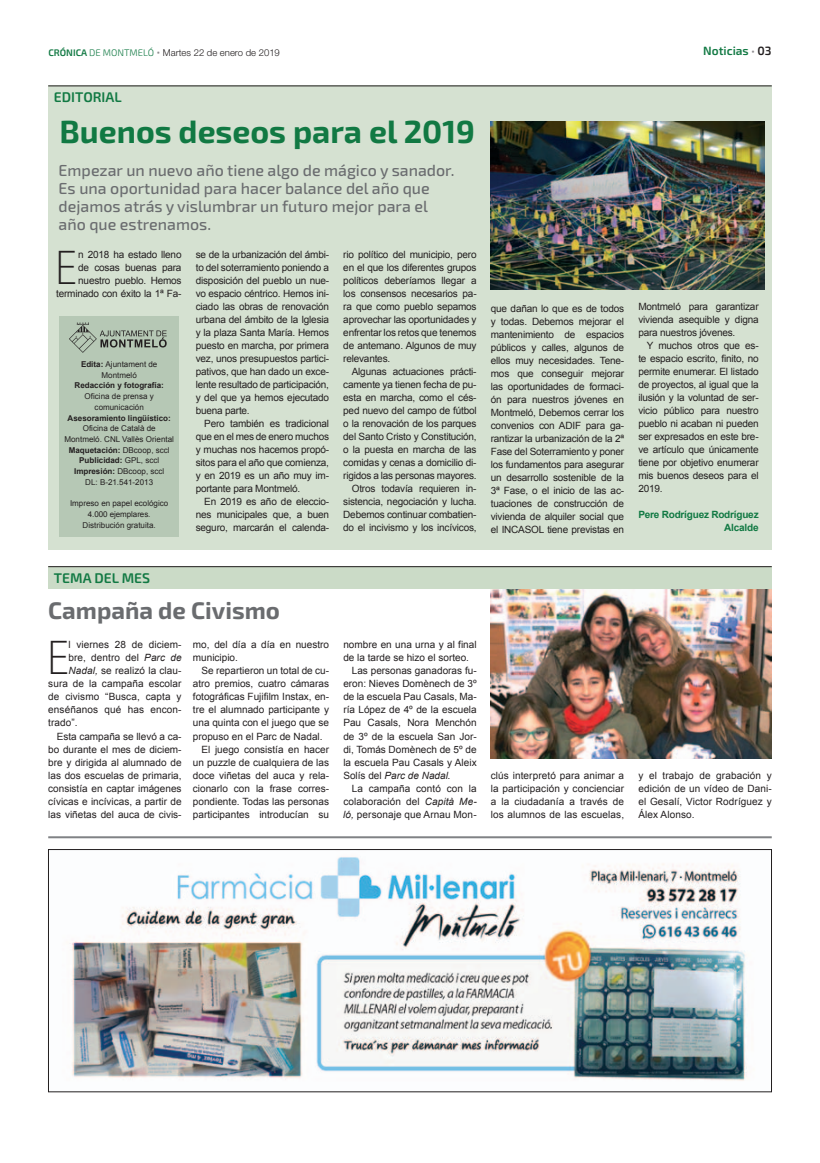
<style>
.page{position:relative;width:820px;height:1163px;background:#fff}
.page>*{position:absolute;margin:0;border:0;box-sizing:border-box;transform-origin:0 0}
.t1{font:100 condensed 46.4px "Helvetica Neue";color:#231f20}
.t2{font:700 32px "Exo 2";color:#117943}
.t3{font:700 24px "Exo 2";color:#6a6c6f}
.t4{font:500 16px/18px "Exo 2";color:#6a6c6f}
.t5{font:600 14px "Exo 2";color:#117943}
.t6{font:600 12px "Exo 2";color:#117943}
.t7{font:10px/13px "Arial";color:#231f20;text-align:justify}
.t8{font:10px/13px "Arial";letter-spacing:-.02em;color:#231f20;text-align:right}
.t9{font:700 10px/13px "Arial";letter-spacing:-.02em;color:#117943;text-align:right}
.t10{font:italic 10px "Arial";color:#231f20}
.t11{font:300 9.5px "Helvetica Neue";color:#231f20}
.t12{font:8px/10.7px "Arial";color:#231f20;text-align:center}
.t13{font:700 8px "Arial";color:#231f20}
.s1{font-family:"Exo 2";font-weight:600;color:#117943}
.s2{font-family:"Exo 2";color:#117943}
.s3{font-family:"Exo 2";font-weight:700;font-size:13px;color:#8d8b8e}
.s4{font-weight:700;font-size:13px;color:#8d8b8e}
.s5{color:#231f20}
.s6{font-weight:700}
.s7{font-style:italic}
.s8{font-style:normal}
</style>
<div class="page">
<hr style="left:48px;top:836px;width:723px;height:2px;background:#808285">
<img style="left:72px;top:857px;width:675px;height:224px">
<div style="left:48px;top:849px;width:723px;height:242px;border:1px solid #231f20"></div>
<div style="left:48px;top:566px;width:723px;height:23px;background:#cbdbc7"></div>
<hr style="left:48px;top:566px;width:723px;height:1px;background:#231f20">
<img style="left:490px;top:589px;width:281px;height:169px">
<div style="left:48px;top:85px;width:723px;height:465px;background:#d5e1d1"></div>
<hr style="left:48px;top:86px;width:723px;height:1px;background:#231f20">
<img style="left:490px;top:121px;width:274px;height:169px">
<div style="left:60px;top:316px;width:119px;height:221px;background:#b6c8b5"></div>
<svg style="left:69px;top:322px;width:98px;height:31px"></svg>
<p class="t11" style="left:48px;top:46px;width:233px"><span class="s1">CRÓNICA</span> <span class="s2">DE MONTMELÓ</span> <span class="s3">·</span> Martes 22 de enero de 2019</p>
<p class="t6" style="left:703px;top:43px;width:70px">Noticias <span class="s4">·</span> <span class="s5">03</span></p>
<h3 class="t5" style="left:54px;top:89px;width:69px">EDITORIAL</h3>
<h2 class="t2" style="left:60px;top:113px;width:417px">Buenos deseos para el 2019</h2>
<h3 class="t4" style="left:59px;top:161px;width:397px">Empezar un nuevo año tiene algo de mágico y sanador.<br>Es una oportunidad para hacer balance del año que dejamos atrás y vislumbrar un futuro mejor para el año que estrenamos.</h3>
<p class="t7" style="left:196px;top:248px;width:135px">se de la urbanización del ámbi&shy;to del soterramiento poniendo a disposición del pueblo un nue&shy;vo espacio céntrico. Hemos ini&shy;ciado las obras de renovación urbana del ámbito de la Iglesia y la plaza Santa María. Hemos puesto en marcha, por primera vez, unos presupuestos partici&shy;pativos, que han dado un exce&shy;lente resultado de participación, y del que ya hemos ejecutado buena parte.</p>
<p class="t7" style="left:196px;top:417px;width:135px;text-indent:8px">Pero también es tradicional que en el mes de enero muchos y muchas nos hacemos propó&shy;sitos para el año que comienza, y en 2019 es un año muy im&shy;portante para Montmeló.</p>
<p class="t7" style="left:196px;top:495px;width:135px;text-indent:9px">En 2019 es año de eleccio&shy;nes municipales que, a buen seguro, marcarán el calenda-</p>
<p class="t7" style="left:343px;top:248px;width:135px">rio político del municipio, pero en el que los diferentes grupos políticos deberíamos llegar a los consensos necesarios pa&shy;ra que como pueblo sepamos aprovechar las oportunidades y enfrentar los retos que tenemos de antemano. Algunos de muy relevantes.</p>
<p class="t8" style="left:343px;top:365px;width:135px">Algunas actuaciones prácti&shy;camente ya tienen fecha de pu&shy;esta en marcha, como el cés&shy;ped nuevo del campo de fútbol o la renovación de los parques del Santo Cristo y Constitución, o la puesta en marcha de las comidas y cenas a domicilio di&shy;rigidos a las personas mayores.<br>Otros todavía requieren in&shy;sistencia, negociación y lucha.<br>Debemos continuar combatien&shy;do el incivismo y los incívicos,</p>
<p class="t8" style="left:56px;top:248px;width:127px">n 2018 ha estado lleno<br>de cosas buenas para nuestro pueblo. Hemos terminado con éxito la 1ª Fa-</p>
<h1 class="t1" style="left:56px;top:242px;width:21px">E</h1>
<p class="t12" style="left:81px;top:359px;width:78px"><span class="s6">Edita:</span> Ajuntament de<br>Montmeló</p>
<p class="t13" style="left:74px;top:380px;width:91px">Redacción y fotografía:</p>
<p class="t12" style="left:85px;top:391px;width:71px">Oficina de prensa y comunicación</p>
<p class="t13" style="left:68px;top:412px;width:105px">Asesoramiento lingüístico:</p>
<p class="t12" style="left:64px;top:423px;width:111px">Oficina de Català de<br>Montmeló. CNL Vallès Oriental<br><span class="s6">Maquetación:</span> DBcoop, sccl<br><span class="s6">Publicidad:</span> GPL, sccl<br><span class="s6">Impresión:</span> DBcoop, sccl<br>DL: B-21.541-2013</p>
<p class="t12" style="left:70px;top:498px;width:100px">Impreso en papel ecológico<br>4.000 ejemplares.<br>Distribución gratuita.</p>
<p class="t7" style="left:490px;top:302px;width:135px">que dañan lo que es de todos y todas. Debemos mejorar el mantenimiento de espacios públicos y calles, algunos de ellos muy necesidades. Tene&shy;mos que conseguir mejorar las oportunidades de formaci&shy;ón para nuestros jóvenes en Montmeló, Debemos cerrar los convenios con ADIF para ga&shy;rantizar la urbanización de la 2ª Fase del Soterramiento y poner los fundamentos para asegurar un desarrollo sostenible de la 3ª Fase, o el inicio de las ac&shy;tuaciones de construcción de vivienda de alquiler social que el INCASOL tiene previstas en</p>
<p class="t7" style="left:638px;top:300px;width:122px">Montmeló para garantizar vivienda asequible y digna para nuestros jóvenes.</p>
<p class="t7" style="left:638px;top:339px;width:122px;text-indent:8px">Y muchos otros que es&shy;te espacio escrito, finito, no permite enumerar. El listado de proyectos, al igual que la ilusión y la voluntad de ser&shy;vicio público para nuestro pueblo ni acaban ni pueden ser expresados en este bre&shy;ve artículo que únicamente tiene por objetivo enumerar mis buenos deseos para el 2019.</p>
<p class="t9" style="left:638px;top:508px;width:122px">Pere Rodríguez Rodríguez<br>Alcalde</p>
<h3 class="t5" style="left:54px;top:569px;width:98px">TEMA DEL MES</h3>
<h3 class="t3" style="left:48px;top:596px;width:233px">Campaña de Civismo</h3>
<h1 class="t1" style="left:48px;top:632px;width:21px">E</h1>
<p class="t7" style="left:68px;top:638px;width:114px">l viernes 28 de diciem-</p>
<p class="t7" style="left:68px;top:651px;width:114px">bre, dentro del <span class="s7">Parc de</span></p>
<p class="t7" style="left:68px;top:664px;width:114px"><span class="s7">Nadal,</span> se realizó la clau-</p>
<p class="t7" style="left:48px;top:677px;width:135px">sura de la campaña escolar</p>
<p class="t7" style="left:48px;top:690px;width:135px">de civismo “Busca, capta y</p>
<p class="t7" style="left:48px;top:703px;width:135px">enséñanos qué has encon-</p>
<p class="t7" style="left:48px;top:716px;width:31px">trado”.</p>
<p class="t7" style="left:57px;top:729px;width:126px">Esta campaña se llevó a ca-</p>
<p class="t7" style="left:48px;top:742px;width:135px">bo durante el mes de diciem-</p>
<p class="t7" style="left:48px;top:755px;width:135px">bre y dirigida al alumnado de</p>
<p class="t7" style="left:48px;top:768px;width:135px">las dos escuelas de primaria,</p>
<p class="t7" style="left:48px;top:781px;width:135px">consistía en captar imágenes</p>
<p class="t7" style="left:48px;top:794px;width:135px">cívicas e incívicas, a partir de</p>
<p class="t7" style="left:48px;top:807px;width:135px">las viñetas del auca de civis-</p>
<p class="t7" style="left:193px;top:638px;width:138px">mo, del día a día en nuestro municipio.</p>
<p class="t7" style="left:201px;top:664px;width:129px">Se repartieron un total de cu-</p>
<p class="t7" style="left:193px;top:677px;width:138px">atro premios, cuatro cámaras</p>
<p class="t7" style="left:193px;top:690px;width:138px">fotográficas Fujifilm Instax, en-</p>
<p class="t7" style="left:193px;top:703px;width:138px">tre el alumnado participante y</p>
<p class="t7" style="left:193px;top:716px;width:138px">una quinta con el juego que se</p>
<p class="t7" style="left:193px;top:729px;width:131px">propuso en el Parc de Nadal.</p>
<p class="t7" style="left:201px;top:742px;width:129px">El juego consistía en hacer</p>
<p class="t7" style="left:193px;top:755px;width:138px">un puzzle de cualquiera de las</p>
<p class="t7" style="left:193px;top:768px;width:138px">doce viñetas del auca y rela-</p>
<p class="t7" style="left:193px;top:781px;width:138px">cionarlo con la frase corres-</p>
<p class="t7" style="left:193px;top:794px;width:138px">pondiente. Todas las personas</p>
<p class="t7" style="left:193px;top:807px;width:138px">participantes introducían su</p>
<p class="t7" style="left:343px;top:638px;width:135px">nombre en una urna y al final</p>
<p class="t7" style="left:343px;top:651px;width:127px">de la tarde se hizo el sorteo.</p>
<p class="t7" style="left:352px;top:664px;width:126px">Las personas ganadoras fu-</p>
<p class="t7" style="left:343px;top:677px;width:135px">eron: Nieves Domènech de 3º</p>
<p class="t7" style="left:343px;top:690px;width:135px">de la escuela Pau Casals, Ma-</p>
<p class="t7" style="left:343px;top:703px;width:135px">ría López de 4º de la escuela</p>
<p class="t7" style="left:343px;top:716px;width:135px">Pau Casals, Nora Menchón</p>
<p class="t7" style="left:343px;top:729px;width:135px">de 3º de la escuela San Jor-</p>
<p class="t7" style="left:343px;top:742px;width:135px">di, Tomás Domènech de 5º de</p>
<p class="t7" style="left:343px;top:755px;width:135px">la escuela Pau Casals y Aleix</p>
<p class="t10" style="left:343px;top:768px;width:109px"><span class="s8">Solís del</span> Parc de Nadal.</p>
<p class="t7" style="left:352px;top:781px;width:126px">La campaña contó con la</p>
<p class="t7" style="left:343px;top:794px;width:135px">colaboración del <span class="s7">Capità Me-</span></p>
<p class="t7" style="left:343px;top:807px;width:135px"><span class="s7">ló,</span> personaje que Arnau Mon-</p>
<p class="t7" style="left:490px;top:768px;width:135px">clús interpretó para animar a la participación y concienciar a la ciudadanía a través de los alumnos de las escuelas,</p>
<p class="t7" style="left:638px;top:768px;width:135px">y el trabajo de grabación y edición de un vídeo de Dani&shy;el Gesalí, Victor Rodríguez y Álex Alonso.</p>
</div>
